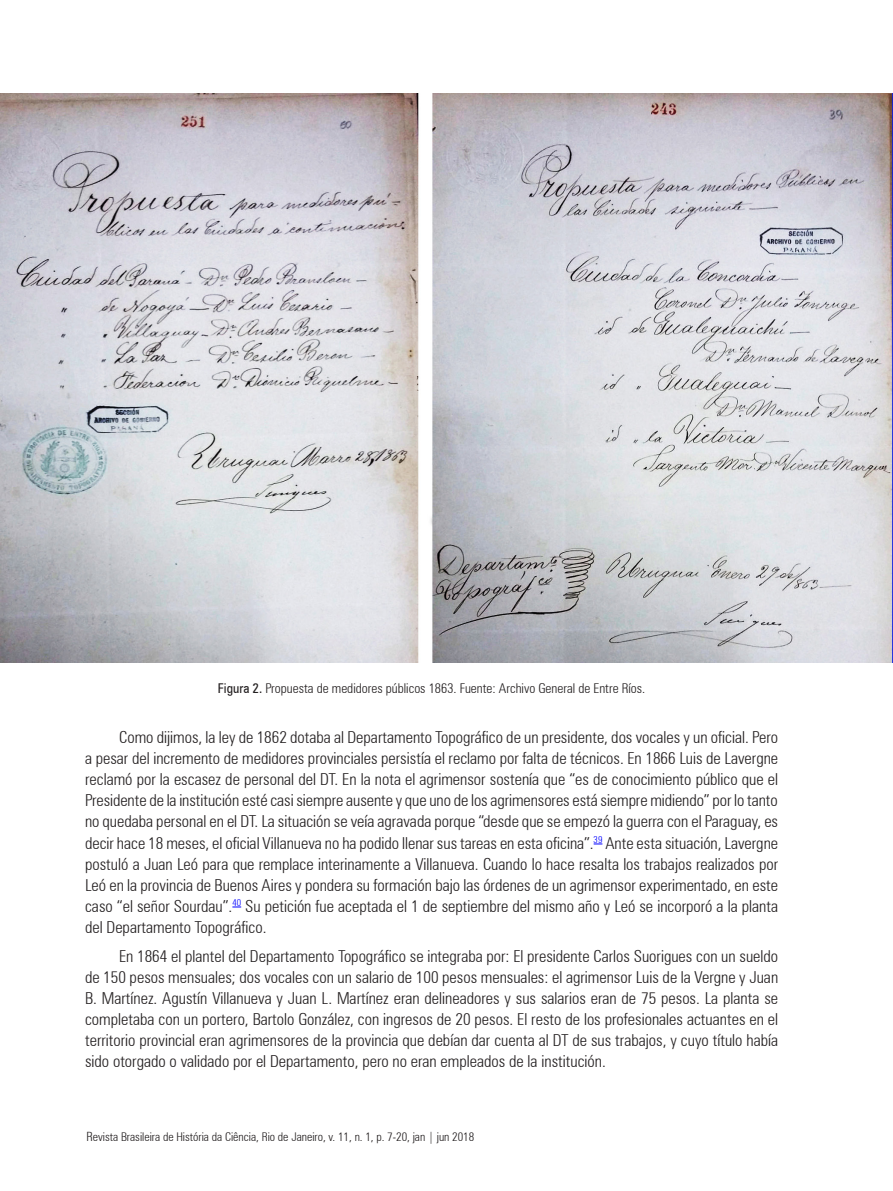
<style>
.page{position:relative;width:893px;height:1191px;background:#fff}
.page>*{position:absolute;margin:0;border:0;box-sizing:border-box;transform-origin:0 0}
.corpo{font:300 condensed 16.5px/21px "Zurich BT";color:#231f20;text-align:justify}
.legenda{font:300 condensed 13.5px "Zurich BT";color:#231f20}
.t1{font:300 condensed 12px "Zurich BT";color:#231f20}
.s1{font-weight:400}
.s2{font-size:12.75px}
</style>
<div class="page">
<img style="left:0;top:94px;width:893px;height:568px">
<p class="legenda" style="left:218px;top:680px;width:429px"><span class="s1">Figura 2.</span> Propuesta de medidores públicos 1863. Fuente: Archivo General de Entre Ríos.</p>
<p class="corpo" style="left:85px;top:727px;width:695px;text-indent:34px">Como dijimos, la ley de 1862 dotaba al Departamento Topográfico de un presidente, dos vocales y un oficial. Pero a pesar del incremento de medidores provinciales persistía el reclamo por falta de técnicos. En 1866 Luis de Lavergne reclamó por la escasez de personal del DT. En la nota el agrimensor sostenía que “es de conocimiento público que el Presidente de la institución esté casi siempre ausente y que uno de los agrimensores está siempre midiendo” por lo tanto no quedaba personal en el DT. La situación se veía agravada porque “desde que se empezó la guerra con el Paraguay, es decir hace 18 meses, el oficial Villanueva no ha podido llenar sus tareas en esta oficina”.<sup>39</sup> Ante esta situación, Lavergne postuló a Juan Leó para que remplace interinamente a Villanueva. Cuando lo hace resalta los trabajos realizados por Leó en la provincia de Buenos Aires y pondera su formación bajo las órdenes de un agrimensor experimentado, en este caso “el señor Sourdau”.<sup>40</sup> Su petición fue aceptada el 1 de septiembre del mismo año y Leó se incorporó a la planta del Departamento Topográfico.</p>
<p class="corpo" style="left:85px;top:945px;width:695px;text-indent:34px">En 1864 el plantel del Departamento Topográfico se integraba por: El presidente Carlos Suorigues con un sueldo de 150 pesos mensuales; dos vocales con un salario de 100 pesos mensuales: el agrimensor Luis de la Vergne y Juan B. Martínez. Agustín Villanueva y Juan L. Martínez eran delineadores y sus salarios eran de 75 pesos. La planta se completaba con un portero, Bartolo González, con ingresos de 20 pesos. El resto de los profesionales actuantes en el territorio provincial eran agrimensores de la provincia que debían dar cuenta al DT de sus trabajos, y cuyo título había sido otorgado o validado por el Departamento, pero no eran empleados de la institución.</p>
<p class="t1" style="left:86px;top:1129px;width:389px"><span class="s2">R</span>evista Brasileira de História da Ciência, Rio de Janeiro, v. 11, n. 1, p. 7-20, jan | jun 2018</p>
</div>
